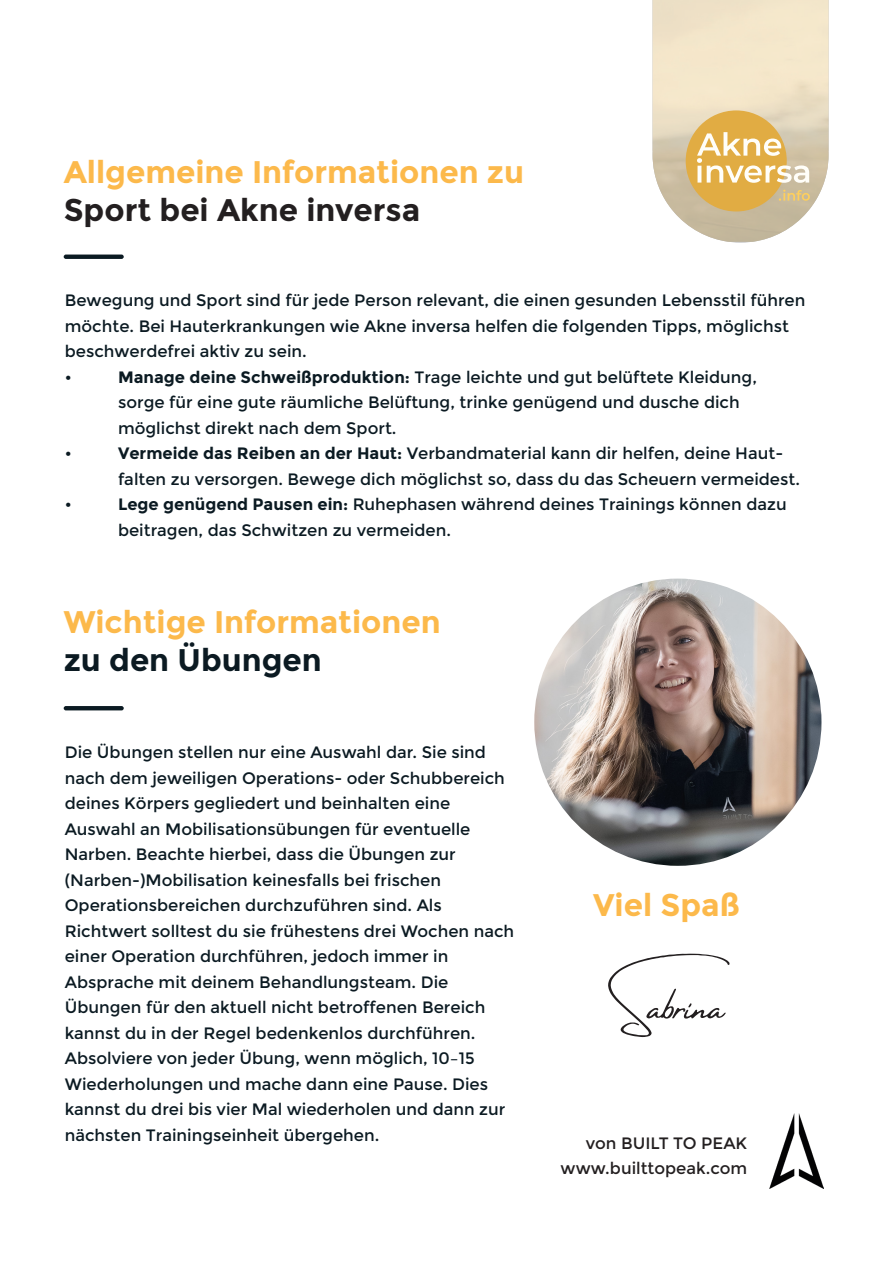
<style>
.page{position:relative;width:893px;height:1263px;background:#fff}
.page>*{position:absolute;margin:0;border:0;box-sizing:border-box;transform-origin:0 0}
.t1{font:700 31.2px "Montserrat";color:#fcb94b}
.t2{font:700 31.2px "Montserrat";color:#231f20}
.t3{font:700 31.2px "Montserrat";color:#0b1a22}
.t4{font:16.5px/25.5px "Montserrat";color:#0b1a22}
.t5{font:16.5px/25.5px "Montserrat";color:#231f20;text-align:right}
.s1{font-weight:700}
</style>
<div class="page">
<img style="left:534px;top:578px;width:288px;height:376px">
<svg style="left:64px;top:255px;width:60px;height:4px"></svg>
<hr style="left:64px;top:706px;width:60px;height:4px;background:#0b1a22;border-radius:2px">
<img style="left:770px;top:1113px;width:54px;height:75px">
<svg style="left:608px;top:954px;width:122px;height:83px"></svg>
<svg style="left:653px;top:0;width:176px;height:243px;background:#e7d6b1"></svg>
<h1 class="t1" style="left:64px;top:154px;width:462px">Allgemeine Informationen zu</h1>
<h1 class="t2" style="left:64px;top:191px;width:358px">Sport bei Akne inversa</h1>
<p class="t4" style="left:65px;top:288px;width:742px">Bewegung und Sport sind für jede Person relevant, die einen gesunden Lebensstil führen möchte. Bei Hauterkrankungen wie Akne inversa helfen die folgenden Tipps, möglichst beschwerdefrei aktiv zu sein.<br>•</p>
<p class="t4" style="left:118px;top:364px;width:640px"><span class="s1">Manage deine Schweißproduktion:</span> Trage leichte und gut belüftete Kleidung, sorge für eine gute räumliche Belüftung, trinke genügend und dusche dich möglichst direkt nach dem Sport.</p>
<p class="t4" style="left:65px;top:441px;width:9px">•</p>
<p class="t4" style="left:118px;top:441px;width:683px"><span class="s1">Vermeide das Reiben an der Haut:</span> Verbandmaterial kann dir helfen, deine Haut&shy;falten zu versorgen. Bewege dich möglichst so, dass du das Scheuern vermeidest.</p>
<p class="t4" style="left:65px;top:492px;width:9px">•</p>
<p class="t4" style="left:118px;top:492px;width:670px"><span class="s1">Lege genügend Pausen ein:</span> Ruhephasen während deines Trainings können dazu beitragen, das Schwitzen zu vermeiden.</p>
<h1 class="t1" style="left:64px;top:604px;width:378px">Wichtige Informationen</h1>
<h1 class="t3" style="left:64px;top:641px;width:260px">zu den Übungen</h1>
<p class="t4" style="left:65px;top:740px;width:451px">Die Übungen stellen nur eine Auswahl dar. Sie sind nach dem jeweiligen Operations- oder Schubbereich deines Körpers gegliedert und beinhalten eine Auswahl an Mobilisationsübungen für eventuelle Narben. Beachte hierbei, dass die Übungen zur (Narben-)Mobilisation keinesfalls bei frischen Operationsbereichen durchzuführen sind. Als Richtwert solltest du sie frühestens drei Wochen nach einer Operation durchführen, jedoch immer in Absprache mit deinem Behandlungsteam. Die Übungen für den aktuell nicht betroffenen Bereich kannst du in der Regel bedenkenlos durchführen.<br>Absolviere von jeder Übung, wenn möglich, 10–15<br>Wiederholungen und mache dann eine Pause. Dies kannst du drei bis vier Mal wiederholen und dann zur nächsten Trainingseinheit übergehen.</p>
<h1 class="t1" style="left:593px;top:887px;width:148px">Viel Spaß</h1>
<p class="t5" style="left:561px;top:1130px;width:188px">von BUILT TO PEAK www.builttopeak.com</p>
</div>
